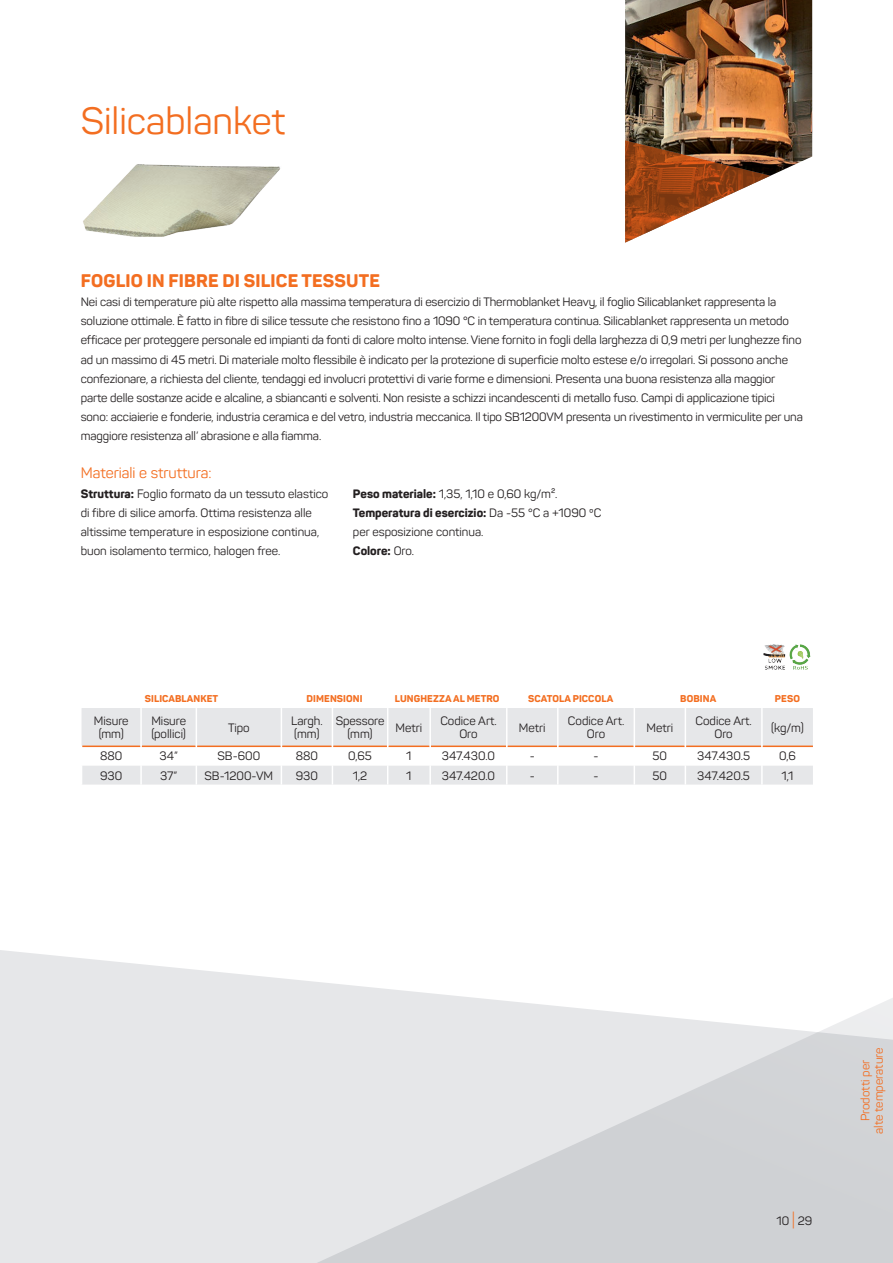
<style>
.page{position:relative;width:893px;height:1263px;background:#fff}
.page>*{position:absolute;margin:0;border:0;box-sizing:border-box;transform-origin:0 0}
.t1{font:37.5px "Panton";color:#f36e21}
.t2{font:800 18px "Panton";letter-spacing:.01em;color:#f36e21}
.t3{font:15px "Panton";color:#f36e21}
.t4{font:12px/19.2px "Panton";letter-spacing:-.01em;color:#231f20}
.t5{font:12px/13.5px "Panton";color:#f36e21;text-align:center}
.t6{font:800 9.75px "Panton";letter-spacing:.01em;color:#f36e21}
.s1{font-weight:800}
.s2{font-size:16.8px;color:#f36e21}
</style>
<div class="page">
<svg style="left:0;top:950px;width:893px;height:313px;background:#e3e4e6"></svg>
<img style="left:83px;top:164px;width:198px;height:73px">
<img style="left:625px;top:0;width:187px;height:176px">
<svg style="left:625px;top:140px;width:145px;height:103px"></svg>
<img style="left:763px;top:644px;width:22px;height:26px">
<img style="left:789px;top:644px;width:22px;height:26px">
<div style="left:82px;top:708px;width:731px;height:37px;background:#e6e7e9"></div>
<svg style="left:82px;top:746px;width:731px;height:38px"></svg>
<hr style="left:82px;top:745px;width:58px;height:2px;background:#f36e21">
<hr style="left:142px;top:745px;width:54px;height:2px;background:#f36e21">
<hr style="left:197px;top:745px;width:84px;height:2px;background:#f36e21">
<hr style="left:282px;top:745px;width:50px;height:2px;background:#f36e21">
<hr style="left:333px;top:745px;width:54px;height:2px;background:#f36e21">
<hr style="left:388px;top:745px;width:41px;height:2px;background:#f36e21">
<hr style="left:431px;top:745px;width:75px;height:2px;background:#f36e21">
<hr style="left:507px;top:745px;width:50px;height:2px;background:#f36e21">
<hr style="left:559px;top:745px;width:75px;height:2px;background:#f36e21">
<hr style="left:635px;top:745px;width:50px;height:2px;background:#f36e21">
<hr style="left:686px;top:745px;width:75px;height:2px;background:#f36e21">
<hr style="left:763px;top:745px;width:50px;height:2px;background:#f36e21">
<hr style="left:140px;top:708px;width:2px;height:38px;background:#fff">
<hr style="left:196px;top:708px;width:1px;height:38px;background:#fff">
<hr style="left:281px;top:708px;width:1px;height:38px;background:#fff">
<hr style="left:332px;top:708px;width:1px;height:38px;background:#fff">
<hr style="left:387px;top:708px;width:1px;height:38px;background:#fff">
<hr style="left:429px;top:708px;width:2px;height:38px;background:#fff">
<hr style="left:506px;top:708px;width:1px;height:38px;background:#fff">
<hr style="left:557px;top:708px;width:2px;height:38px;background:#fff">
<hr style="left:634px;top:708px;width:1px;height:38px;background:#fff">
<hr style="left:685px;top:708px;width:1px;height:38px;background:#fff">
<hr style="left:761px;top:708px;width:2px;height:38px;background:#fff">
<h1 class="t1" style="left:81px;top:98px;width:206px">Silicablanket</h1>
<h2 class="t2" style="left:81px;top:269px;width:301px">FOGLIO IN FIBRE DI SILICE TESSUTE</h2>
<p class="t4" style="left:81px;top:292px;width:723px">Nei casi di temperature più alte rispetto alla massima temperatura di esercizio di Thermoblanket Heavy, il foglio Silicablanket rappresenta la soluzione ottimale. È fatto in fibre di silice tessute che resistono fino a 1090 °C in temperatura continua. Silicablanket rappresenta un metodo efficace per proteggere personale ed impianti da fonti di calore molto intense. Viene fornito in fogli della larghezza di 0,9 metri per lunghezze fino ad un massimo di 45 metri. Di materiale molto flessibile è indicato per la protezione di superficie molto estese e/o irregolari. Si possono anche confezionare, a richiesta del cliente, tendaggi ed involucri protettivi di varie forme e dimensioni. Presenta una buona resistenza alla maggior parte delle sostanze acide e alcaline, a sbiancanti e solventi. Non resiste a schizzi incandescenti di metallo fuso. Campi di applicazione tipici sono: acciaierie e fonderie, industria ceramica e del vetro, industria meccanica. Il tipo SB1200VM presenta un rivestimento in vermiculite per una maggiore resistenza all’ abrasione e alla fiamma.</p>
<p class="t3" style="left:81px;top:464px;width:132px">Materiali e struttura:</p>
<p class="t4" style="left:81px;top:484px;width:249px"><span class="s1">Struttura:</span> Foglio formato da un tessuto elastico di fibre di silice amorfa. Ottima resistenza alle altissime temperature in esposizione continua, buon isolamento termico, halogen free.</p>
<p class="t4" style="left:353px;top:484px;width:250px"><span class="s1">Peso materiale:</span> 1,35, 1,10 e 0,60 kg/m².<br><span class="s1">Temperatura di esercizio:</span> Da -55 °C a +1090 ºC per esposizione continua.<br><span class="s1">Colore:</span> Oro.</p>
<p class="t6" style="left:145px;top:692px;width:75px">SILICABLANKET</p>
<p class="t6" style="left:307px;top:692px;width:57px">DIMENSIONI</p>
<p class="t6" style="left:395px;top:692px;width:106px">LUNGHEZZA AL METRO</p>
<p class="t6" style="left:528px;top:692px;width:87px">SCATOLA PICCOLA</p>
<p class="t6" style="left:680px;top:692px;width:37px">BOBINA</p>
<p class="t6" style="left:775px;top:692px;width:27px">PESO</p>
<p class="t4" style="left:94px;top:714px;width:36px;line-height:13.5px;text-align:center">Misure (mm)</p>
<p class="t4" style="left:151px;top:714px;width:36px;line-height:13.5px">Misure (pollici)</p>
<p class="t4" style="left:228px;top:718px;width:23px">Tipo</p>
<p class="t4" style="left:291px;top:714px;width:33px;line-height:13.5px">Largh. (mm)</p>
<p class="t4" style="left:336px;top:714px;width:50px;line-height:13.5px;text-align:center">Spessore (mm)</p>
<p class="t4" style="left:396px;top:718px;width:28px">Metri</p>
<p class="t4" style="left:440px;top:714px;width:58px;line-height:13.5px;text-align:center">Codice Art.<br>Oro</p>
<p class="t4" style="left:519px;top:718px;width:28px">Metri</p>
<p class="t4" style="left:568px;top:714px;width:58px;line-height:13.5px;text-align:center">Codice Art.<br>Oro</p>
<p class="t4" style="left:646px;top:718px;width:28px">Metri</p>
<p class="t4" style="left:695px;top:714px;width:58px;line-height:13.5px;text-align:center">Codice Art.<br>Oro</p>
<p class="t4" style="left:771px;top:718px;width:34px">(kg/m)</p>
<p class="t4" style="left:100px;top:746px;width:24px">880</p>
<p class="t4" style="left:160px;top:746px;width:20px">34”</p>
<p class="t4" style="left:217px;top:746px;width:44px">SB-600</p>
<p class="t4" style="left:296px;top:746px;width:24px">880</p>
<p class="t4" style="left:348px;top:746px;width:25px">0,65</p>
<p class="t4" style="left:406px;top:746px;width:7px">1</p>
<p class="t4" style="left:442px;top:746px;width:55px">347.430.0</p>
<p class="t4" style="left:530px;top:746px;width:7px">-</p>
<p class="t4" style="left:593px;top:746px;width:7px">-</p>
<p class="t4" style="left:653px;top:746px;width:16px">50</p>
<p class="t4" style="left:697px;top:746px;width:54px">347.430.5</p>
<p class="t4" style="left:779px;top:746px;width:18px">0,6</p>
<p class="t4" style="left:100px;top:766px;width:24px">930</p>
<p class="t4" style="left:160px;top:766px;width:19px">37”</p>
<p class="t4" style="left:204px;top:766px;width:70px">SB-1200-VM</p>
<p class="t4" style="left:296px;top:766px;width:24px">930</p>
<p class="t4" style="left:353px;top:766px;width:16px">1,2</p>
<p class="t4" style="left:406px;top:766px;width:7px">1</p>
<p class="t4" style="left:442px;top:766px;width:55px">347.420.0</p>
<p class="t4" style="left:530px;top:766px;width:7px">-</p>
<p class="t4" style="left:593px;top:766px;width:7px">-</p>
<p class="t4" style="left:652px;top:766px;width:16px">50</p>
<p class="t4" style="left:697px;top:766px;width:54px">347.420.5</p>
<p class="t4" style="left:781px;top:766px;width:14px">1,1</p>
<p class="t4" style="left:776px;top:1211px;width:37px">10 <span class="s2">|</span> 29</p>
<p class="t5" style="left:858px;top:1134px;width:88px;rotate:-90deg">Prodotti per<br>alte temperature</p>
</div>
